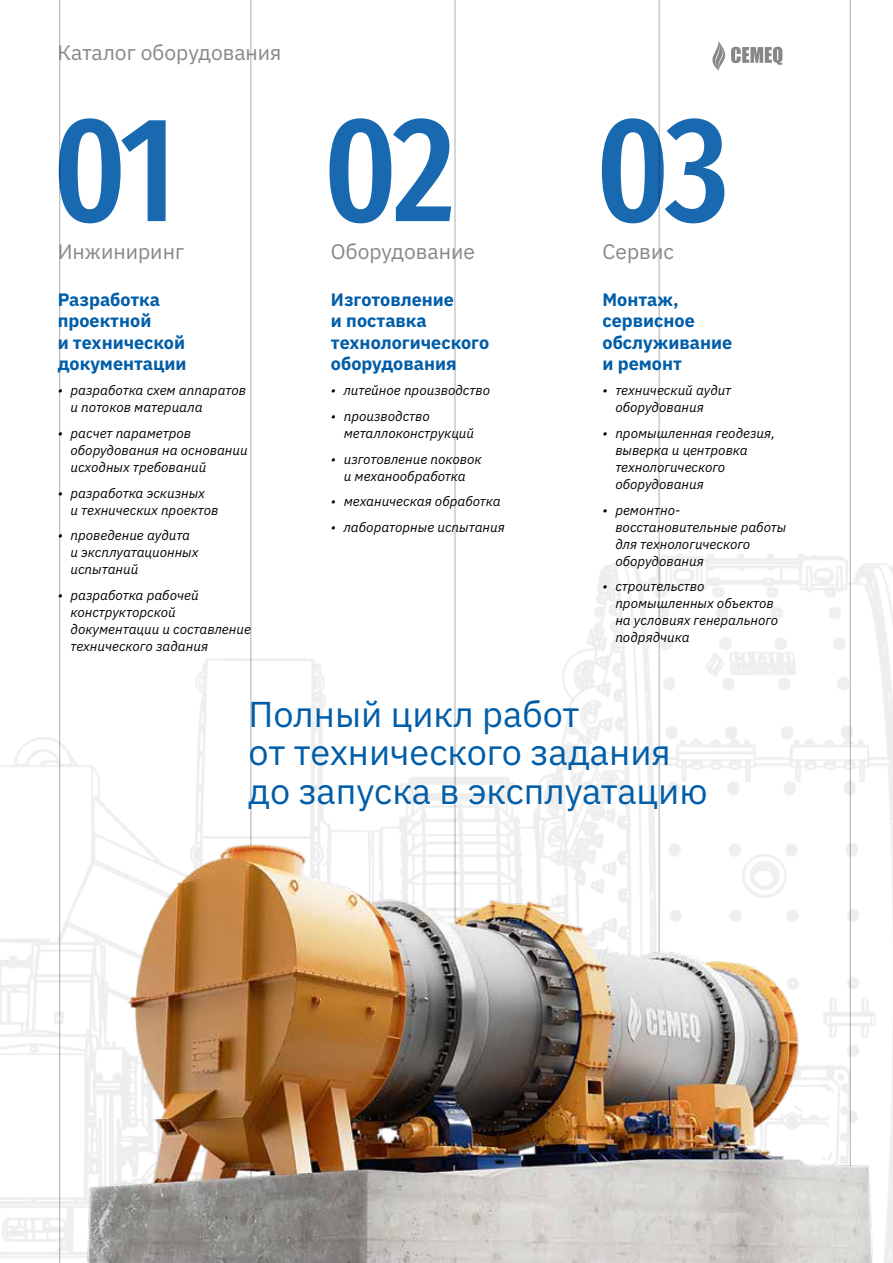
<style>
.page{position:relative;width:893px;height:1263px;background:#fff}
.page>*{position:absolute;margin:0;border:0;box-sizing:border-box;transform-origin:0 0}
.t1{font:500 extra-condensed 150px "Fira Sans";color:#1869af}
.t2{font:36px/38.2px "IBM Plex Sans";color:#005da8}
.t3{font:21px "IBM Plex Sans";color:#878787}
.t4{font:700 18px/21.3px "IBM Plex Sans";color:#005da8}
.t5{font:italic 13.5px/17px "IBM Plex Sans";color:#000}
</style>
<div class="page">
<hr style="left:59px;top:0;width:1px;height:1263px;background:#aeafb2">
<hr style="left:251px;top:0;width:1px;height:1263px;background:#aeafb2">
<hr style="left:455px;top:0;width:1px;height:1263px;background:#aeafb2">
<hr style="left:659px;top:0;width:1px;height:1263px;background:#aeafb2">
<hr style="left:850px;top:0;width:1px;height:1263px;background:#aeafb2">
<img style="left:0;top:531px;width:893px;height:732px">
<img style="left:71px;top:829px;width:822px;height:434px">
<svg style="left:712px;top:41px;width:70px;height:30px"></svg>
<h3 class="t3" style="left:57px;top:36px;width:226px">Каталог оборудования</h3>
<h1 class="t1" style="left:52px;top:49px;width:678px">01 02 03</h1>
<h3 class="t3" style="left:58px;top:236px;width:128px">Инжиниринг</h3>
<h3 class="t4" style="left:58px;top:288px;width:130px">Разработка проектной<br>и технической документации</h3>
<p class="t5" style="left:70px;top:381px;width:177px;text-indent:-13px">• разработка схем аппаратов и потоков материала</p>
<p class="t5" style="left:70px;top:424px;width:179px;text-indent:-13px">• расчет параметров оборудования на основании исходных требований</p>
<p class="t5" style="left:70px;top:483px;width:150px;text-indent:-13px">• разработка эскизных<br>и технических проектов</p>
<p class="t5" style="left:70px;top:526px;width:129px;text-indent:-13px">• проведение аудита и эксплуатационных испытаний</p>
<p class="t5" style="left:70px;top:585px;width:182px;text-indent:-13px">• разработка рабочей конструкторской документации и составление технического задания</p>
<h3 class="t3" style="left:331px;top:236px;width:146px">Оборудование</h3>
<h3 class="t4" style="left:331px;top:288px;width:160px">Изготовление<br>и поставка технологического оборудования</h3>
<p class="t5" style="left:331px;top:381px;width:161px">• литейное производство</p>
<p class="t5" style="left:344px;top:407px;width:132px;text-indent:-13px">• производство металлоконструкций</p>
<p class="t5" style="left:331px;top:449px;width:152px;text-align:center">• изготовление поковок и механообработка</p>
<p class="t5" style="left:331px;top:492px;width:171px">• механическая обработка</p>
<p class="t5" style="left:331px;top:517px;width:175px">• лабораторные испытания</p>
<h3 class="t3" style="left:603px;top:236px;width:73px">Сервис</h3>
<h3 class="t4" style="left:603px;top:288px;width:131px">Монтаж, сервисное обслуживание и ремонт</h3>
<p class="t5" style="left:615px;top:381px;width:118px;text-indent:-13px">• технический аудит оборудования</p>
<p class="t5" style="left:615px;top:424px;width:161px;text-indent:-13px">• промышленная геодезия, выверка и центровка технологического оборудования</p>
<p class="t5" style="left:615px;top:500px;width:173px;text-indent:-13px">• ремонтно&shy;восстановительные работы для технологического оборудования</p>
<p class="t5" style="left:615px;top:577px;width:165px;text-indent:-13px">• строительство промышленных объектов на условиях генерального подрядчика</p>
<h2 class="t2" style="left:249px;top:692px;width:460px">Полный цикл работ<br>от технического задания до запуска в эксплуатацию</h2>
</div>
